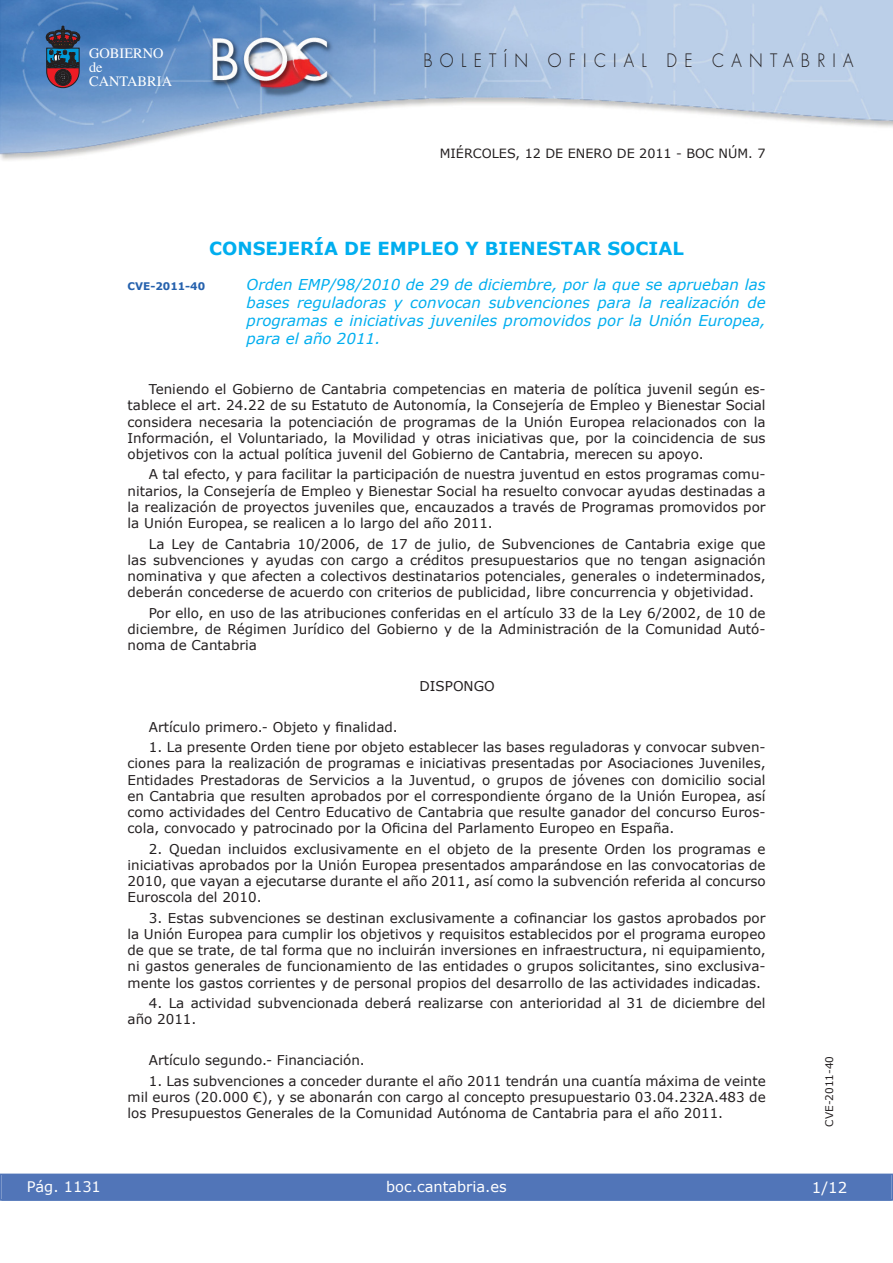
<style>
.page{position:relative;width:893px;height:1263px;background:#fff}
.page>*{position:absolute;margin:0;border:0;box-sizing:border-box;transform-origin:0 0}
.t1{font:700 18px "Verdana";color:#00aeef}
.t2{font:300 18px "Futura";letter-spacing:.45em;color:#231f20;scale:.9 1}
.t3{font:italic 15px/18px "Verdana";color:#00aeef;text-align:justify}
.t4{font:15px "Verdana";color:#fff}
.t5{font:14.55px "Verdana";color:#fff}
.t6{font:14.4px/14.1px "Times";color:#fff}
.t7{font:13.5px/16.2px "Verdana";color:#231f20;text-align:justify}
.t8{font:12.75px "Verdana";color:#231f20}
.t9{font:10.5px "Verdana";color:#231f20}
.t10{font:700 10.5px "Verdana";color:#2561ad}
</style>
<div class="page">
<div style="left:1px;top:1174px;width:890px;height:27px;background:#5175b8"></div>
<div style="left:0;top:1174px;width:893px;height:27px;border:1px solid #5175b8"></div>
<img style="left:0;top:0;width:893px;height:161px">
<svg style="left:46px;top:26px;width:34px;height:62px"></svg>
<p class="t6" style="left:89px;top:47px;width:85px">GOBIERNO de<br>CANTABRIA</p>
<h1 class="t2" style="left:423px;top:52px;width:479px">BOLETÍN OFICIAL DE CANTABRIA</h1>
<p class="t8" style="left:440px;top:145px;width:327px">MIÉRCOLES, 12 DE ENERO DE 2011 - BOC NÚM. 7</p>
<h1 class="t1" style="left:209px;top:237px;width:476px">CONSEJERÍA DE EMPLEO Y BIENESTAR SOCIAL</h1>
<p class="t10" style="left:128px;top:279px;width:79px">CVE-2011-40</p>
<p class="t3" style="left:247px;top:275px;width:520px">Orden EMP/98/2010 de 29 de diciembre, por la que se aprueban las bases reguladoras y convocan subvenciones para la realización de programas e iniciativas juveniles promovidos por la Unión Europea, para el año 2011.</p>
<p class="t7" style="left:128px;top:381px;width:639px;text-indent:21px">Teniendo el Gobierno de Cantabria competencias en materia de política juvenil según es&shy;tablece el art. 24.22 de su Estatuto de Autonomía, la Consejería de Empleo y Bienestar Social considera necesaria la potenciación de programas de la Unión Europea relacionados con la Información, el Voluntariado, la Movilidad y otras iniciativas que, por la coincidencia de sus objetivos con la actual política juvenil del Gobierno de Cantabria, merecen su apoyo.</p>
<p class="t7" style="left:128px;top:466px;width:639px;text-indent:21px">A tal efecto, y para facilitar la participación de nuestra juventud en estos programas comu&shy;nitarios, la Consejería de Empleo y Bienestar Social ha resuelto convocar ayudas destinadas a la realización de proyectos juveniles que, encauzados a través de Programas promovidos por la Unión Europea, se realicen a lo largo del año 2011.</p>
<p class="t7" style="left:128px;top:535px;width:639px;text-indent:21px">La Ley de Cantabria 10/2006, de 17 de julio, de Subvenciones de Cantabria exige que las subvenciones y ayudas con cargo a créditos presupuestarios que no tengan asignación nominativa y que afecten a colectivos destinatarios potenciales, generales o indeterminados, deberán concederse de acuerdo con criterios de publicidad, libre concurrencia y objetividad.</p>
<p class="t7" style="left:128px;top:604px;width:639px;text-indent:21px">Por ello, en uso de las atribuciones conferidas en el artículo 33 de la Ley 6/2002, de 10 de diciembre, de Régimen Jurídico del Gobierno y de la Administración de la Comunidad Autó&shy;noma de Cantabria</p>
<p class="t7" style="left:419px;top:677px;width:77px">DISPONGO</p>
<p class="t7" style="left:149px;top:718px;width:250px">Artículo primero.- Objeto y finalidad.</p>
<p class="t7" style="left:128px;top:739px;width:639px;text-indent:21px">1. La presente Orden tiene por objeto establecer las bases reguladoras y convocar subven&shy;ciones para la realización de programas e iniciativas presentadas por Asociaciones Juveniles, Entidades Prestadoras de Servicios a la Juventud, o grupos de jóvenes con domicilio social en Cantabria que resulten aprobados por el correspondiente órgano de la Unión Europea, así como actividades del Centro Educativo de Cantabria que resulte ganador del concurso Euros&shy;cola, convocado y patrocinado por la Oficina del Parlamento Europeo en España.</p>
<p class="t7" style="left:128px;top:840px;width:640px;text-indent:21px">2. Quedan incluidos exclusivamente en el objeto de la presente Orden los programas e iniciativas aprobados por la Unión Europea presentados amparándose en las convocatorias de 2010, que vayan a ejecutarse durante el año 2011, así como la subvención referida al concurso Euroscola del 2010.</p>
<p class="t7" style="left:128px;top:909px;width:640px;text-indent:21px">3. Estas subvenciones se destinan exclusivamente a cofinanciar los gastos aprobados por la Unión Europea para cumplir los objetivos y requisitos establecidos por el programa europeo de que se trate, de tal forma que no incluirán inversiones en infraestructura, ni equipamiento, ni gastos generales de funcionamiento de las entidades o grupos solicitantes, sino exclusiva&shy;mente los gastos corrientes y de personal propios del desarrollo de las actividades indicadas.</p>
<p class="t7" style="left:128px;top:994px;width:639px;text-indent:21px">4. La actividad subvencionada deberá realizarse con anterioridad al 31 de diciembre del año 2011.</p>
<p class="t7" style="left:149px;top:1052px;width:217px">Artículo segundo.- Financiación.</p>
<p class="t7" style="left:128px;top:1072px;width:640px;text-indent:21px">1. Las subvenciones a conceder durante el año 2011 tendrán una cuantía máxima de veinte mil euros (20.000 €), y se abonarán con cargo al concepto presupuestario 03.04.232A.483 de los Presupuestos Generales de la Comunidad Autónoma de Cantabria para el año 2011.</p>
<p class="t5" style="left:27px;top:1177px;width:76px">Pág. 1131</p>
<p class="t5" style="left:386px;top:1178px;width:122px">boc.cantabria.es</p>
<p class="t9" style="left:823px;top:1127px;width:72px;rotate:-90deg">CVE-2011-40</p>
<p class="t4" style="left:812px;top:1178px;width:37px">1/12</p>
</div>
